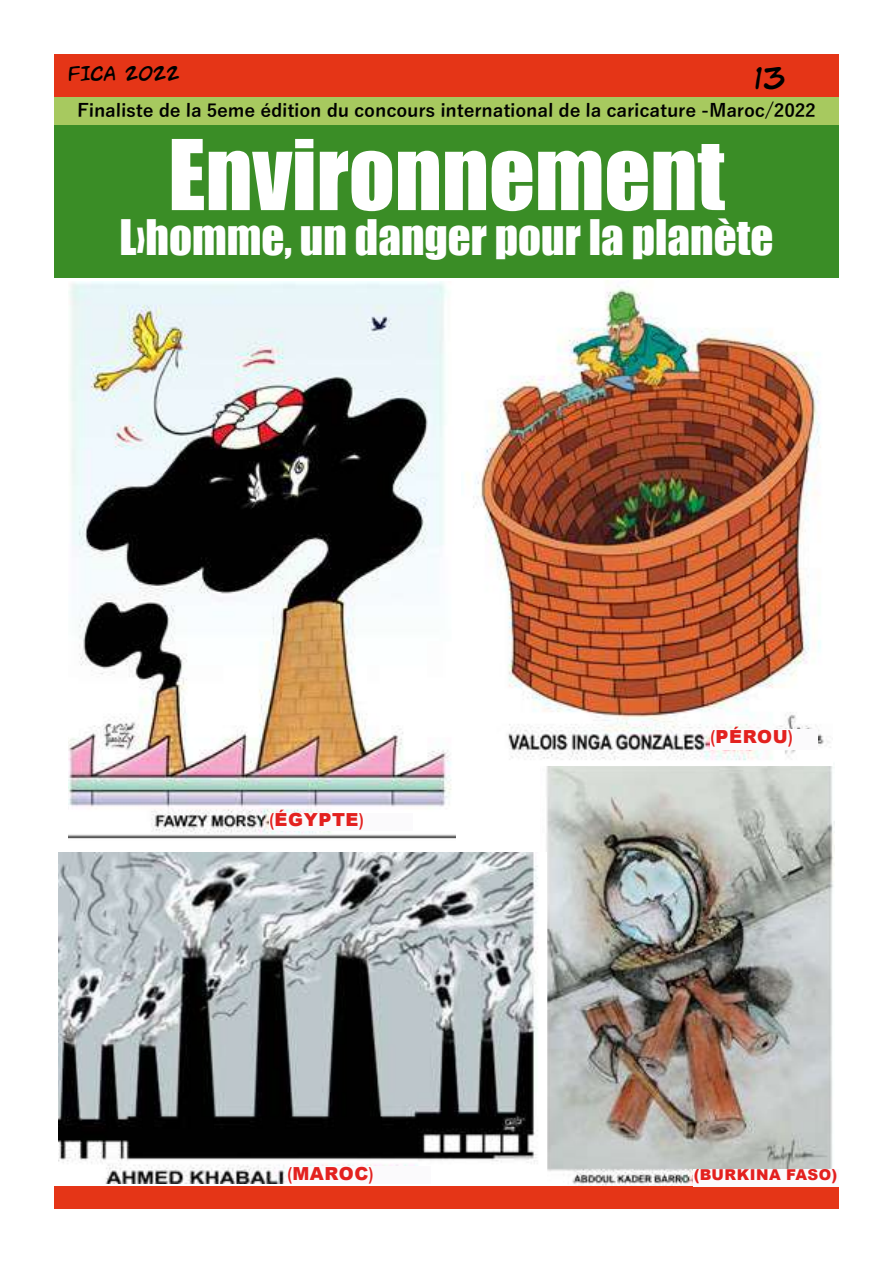
<style>
.page{position:relative;width:893px;height:1263px;background:#fff}
.page>*{position:absolute;margin:0;border:0;box-sizing:border-box;transform-origin:0 0}
.t1{font:90px "Impact";color:#fff}
.t2{font:45px "Impact";color:#fff}
.t3{font:27px "ACME Explosive";color:#000}
.t4{font:700 18px "Yu Gothic";color:#000}
.t5{font:900 18px "Arial";letter-spacing:.035em;color:#e3211f}
.t6{font:18px "ACME Explosive";color:#000}
.t7{font:900 15px "Arial";letter-spacing:.035em;color:#e3211f}
.s1{font-family:"Arial Narrow";font-weight:700}
</style>
<div class="page">
<div style="left:54px;top:97px;width:785px;height:33px;background:#a7c95f"></div>
<div style="left:54px;top:125px;width:785px;height:153px;background:#3a8d26"></div>
<img style="left:68px;top:282px;width:387px;height:557px">
<img style="left:546px;top:766px;width:288px;height:420px">
<img style="left:59px;top:853px;width:479px;height:330px">
<img style="left:467px;top:281px;width:364px;height:480px">
<div style="left:54px;top:54px;width:785px;height:43px;background:#e53517"></div>
<div style="left:54px;top:1186px;width:785px;height:23px;background:#e53517"></div>
<div style="left:270px;top:813px;width:143px;height:17px;background:#fbfafc"></div>
<div style="left:287px;top:1166px;width:144px;height:18px;background:#fbfafc"></div>
<div style="left:694px;top:1169px;width:145px;height:17px;background:#fbfafc"></div>
<div style="left:711px;top:730px;width:107px;height:20px;background:#fbfafc"></div>
<p class="t6" style="left:68px;top:67px;width:49px">FICA</p>
<p class="t6" style="left:125px;top:67px;width:56px">2022</p>
<h3 class="t3" style="left:754px;top:69px;width:31px">13</h3>
<p class="t4" style="left:77px;top:100px;width:740px">Finaliste de la 5eme édition du concours international de la caricature -Maroc/2022</p>
<h1 class="t1" style="left:168px;top:105px;width:558px">Environnement</h1>
<h2 class="t2" style="left:120px;top:203px;width:655px">›L homme, un danger pour la planète</h2>
<p class="t5" style="left:270px;top:807px;width:95px"><span class="s1">)</span>ÉGYPTE<span class="s1">)</span></p>
<p class="t5" style="left:287px;top:1160px;width:88px"><span class="s1">)</span>MAROC<span class="s1">(</span></p>
<p class="t5" style="left:711px;top:723px;width:84px"><span class="s1">)</span>PÉROU<span class="s1">)</span></p>
<p class="t7" style="left:694px;top:1164px;width:145px">)BURKINA FASO)</p>
</div>
